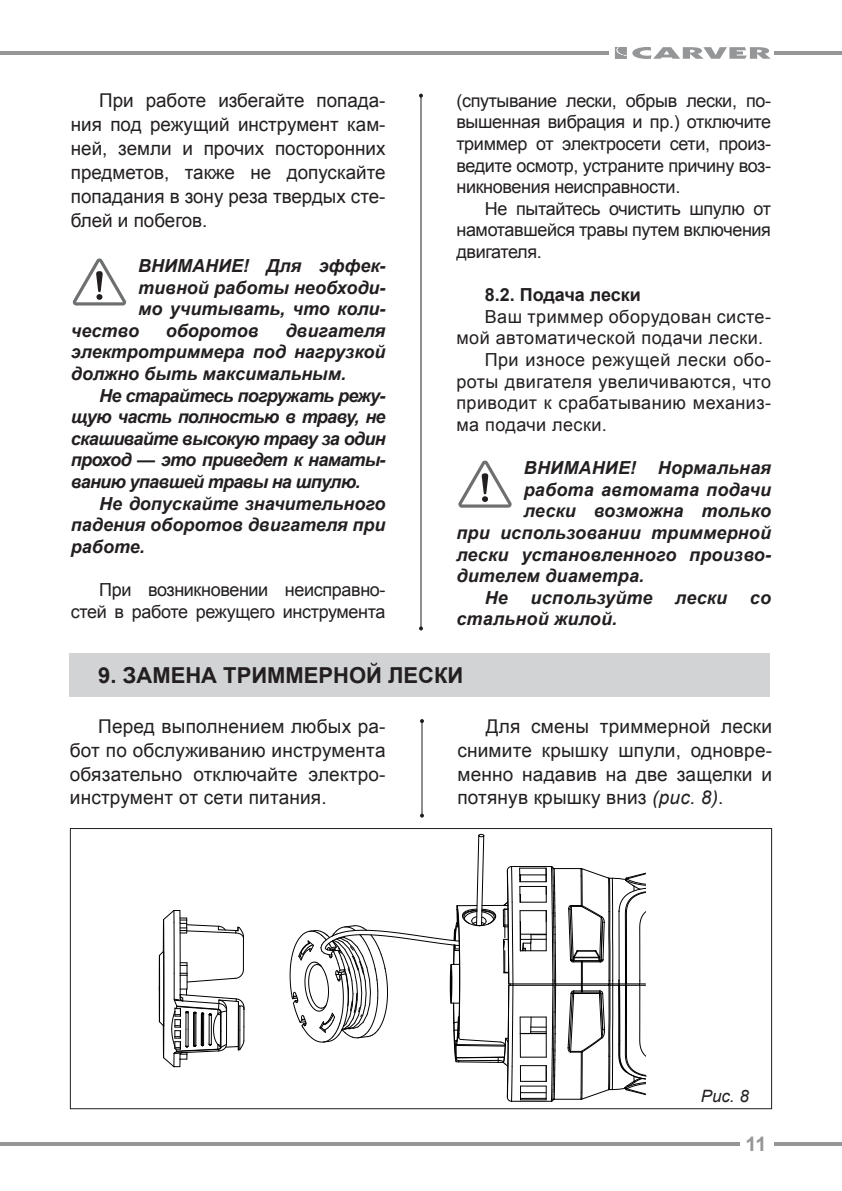
<style>
.page{position:relative;width:842px;height:1191px;background:#fff}
.page>*{position:absolute;margin:0;border:0;box-sizing:border-box;transform-origin:0 0}
.t1{font:700 22px "Arial";color:#231f20}
.t2{font:700 20px "Arial";color:#949698}
.t3{font:19px/23.8px "Arial";letter-spacing:.01em;color:#231f20;text-align:justify}
.t4{font:italic 700 18px/21.6px "Arial";color:#231f20;text-align:justify}
.t5{font:18px/21.6px "Arial";letter-spacing:-.02em;color:#231f20;text-align:justify}
.t6{font:18px "Arial";letter-spacing:.025em;color:#231f20}
.t7{font:700 18px "Arial";color:#231f20}
.t8{font:italic 17px "Arial";color:#231f20}
.s1{font-style:italic}
</style>
<div class="page">
<svg style="left:0;top:1142px;width:740px;height:3px"></svg>
<hr style="left:0;top:51px;width:608px;height:4px;background:#949698">
<svg style="left:774px;top:1142px;width:68px;height:3px"></svg>
<hr style="left:774px;top:51px;width:68px;height:4px;background:#949698">
<svg style="left:615px;top:47px;width:156px;height:12px"></svg>
<div style="left:70px;top:653px;width:700px;height:43px;background:#d1d3d4"></div>
<hr style="left:421px;top:721px;width:1px;height:94px;background:#231f20">
<svg style="left:420px;top:719px;width:4px;height:4px"></svg>
<hr style="left:420px;top:96px;width:1px;height:532px;background:#231f20">
<svg style="left:419px;top:94px;width:4px;height:4px"></svg>
<svg style="left:419px;top:626px;width:4px;height:4px"></svg>
<svg style="left:158px;top:910px;width:87px;height:157px"></svg>
<svg style="left:289px;top:791px;width:358px;height:355px"></svg>
<svg style="left:73px;top:258px;width:53px;height:47px"></svg>
<svg style="left:458px;top:460px;width:54px;height:47px"></svg>
<p class="t3" style="left:71px;top:89px;width:316px;text-indent:28px">При работе избегайте попада&shy;ния под режущий инструмент кам&shy;ней, земли и прочих посторонних предметов, также не допускайте попадания в зону реза твердых сте&shy;блей и побегов.</p>
<p class="t4" style="left:138px;top:255px;width:249px">ВНИМАНИЕ! Для эффек-</p>
<p class="t4" style="left:138px;top:277px;width:249px">тивной работы необходи-</p>
<p class="t4" style="left:138px;top:298px;width:249px">мо учитывать, что коли-</p>
<p class="t4" style="left:71px;top:320px;width:70px">чество</p>
<p class="t4" style="left:166px;top:320px;width:94px">оборотов</p>
<p class="t4" style="left:71px;top:320px;width:316px;text-indent:214px">двигателя электротриммера под нагрузкой должно быть максимальным.</p>
<p class="t4" style="left:71px;top:385px;width:316px;text-indent:28px">Не старайтесь погружать режу&shy;щую часть полностью в траву, не скашивайте высокую траву за один проход — это приведет к наматы&shy;ванию упавшей травы на шпулю.</p>
<p class="t4" style="left:71px;top:493px;width:316px;text-indent:28px">Не допускайте значительного падения оборотов двигателя при работе.</p>
<p class="t5" style="left:71px;top:579px;width:316px;text-align:right">При возникновении неисправно&shy;стей в работе режущего инструмента</p>
<p class="t5" style="left:456px;top:90px;width:316px">(спутывание лески, обрыв лески, по&shy;вышенная вибрация и пр.) отключите триммер от электросети сети, произ&shy;ведите осмотр, устраните причину воз&shy;никновения неисправности.</p>
<p class="t5" style="left:456px;top:198px;width:316px;text-indent:28px">Не пытайтесь очистить шпулю от намотавшейся травы путем включения двигателя.</p>
<p class="t7" style="left:485px;top:283px;width:158px">8.2. Подача лески</p>
<p class="t6" style="left:485px;top:305px;width:288px">Ваш триммер оборудован систе-</p>
<p class="t6" style="left:456px;top:326px;width:308px">мой автоматической подачи лески.</p>
<p class="t6" style="left:485px;top:348px;width:288px">При износе режущей лески обо-</p>
<p class="t6" style="left:456px;top:369px;width:316px">роты двигателя увеличиваются, что</p>
<p class="t6" style="left:456px;top:391px;width:316px">приводит к срабатыванию механиз-</p>
<p class="t6" style="left:456px;top:413px;width:152px">ма подачи лески.</p>
<p class="t4" style="left:524px;top:457px;width:249px">ВНИМАНИЕ! Нормальная</p>
<p class="t4" style="left:524px;top:479px;width:249px">работа автомата подачи</p>
<p class="t4" style="left:524px;top:501px;width:249px">лески возможна только</p>
<p class="t4" style="left:456px;top:522px;width:316px">при использовании триммерной</p>
<p class="t4" style="left:456px;top:544px;width:316px">лески установленного произво-</p>
<p class="t4" style="left:456px;top:565px;width:189px">дителем диаметра.</p>
<p class="t4" style="left:485px;top:587px;width:25px">Не</p>
<p class="t4" style="left:531px;top:587px;width:123px">используйте</p>
<p class="t4" style="left:675px;top:587px;width:54px">лески</p>
<p class="t4" style="left:750px;top:587px;width:23px">со</p>
<p class="t4" style="left:456px;top:609px;width:162px">стальной жилой.</p>
<p class="t1" style="left:98px;top:660px;width:367px">9. ЗАМЕНА ТРИММЕРНОЙ ЛЕСКИ</p>
<p class="t3" style="left:70px;top:714px;width:317px;text-indent:28px">Перед выполнением любых ра&shy;бот по обслуживанию инструмента обязательно отключайте электро&shy;инструмент от сети питания.</p>
<p class="t3" style="left:457px;top:714px;width:316px;text-indent:28px">Для смены триммерной лески снимите крышку шпули, одновре&shy;менно надавив на две защелки и потянув крышку вниз <span class="s1">(рис. 8)</span>.</p>
<p class="t8" style="left:701px;top:1084px;width:50px">Рис. 8</p>
<p class="t2" style="left:745px;top:1130px;width:23px">11</p>
</div>
